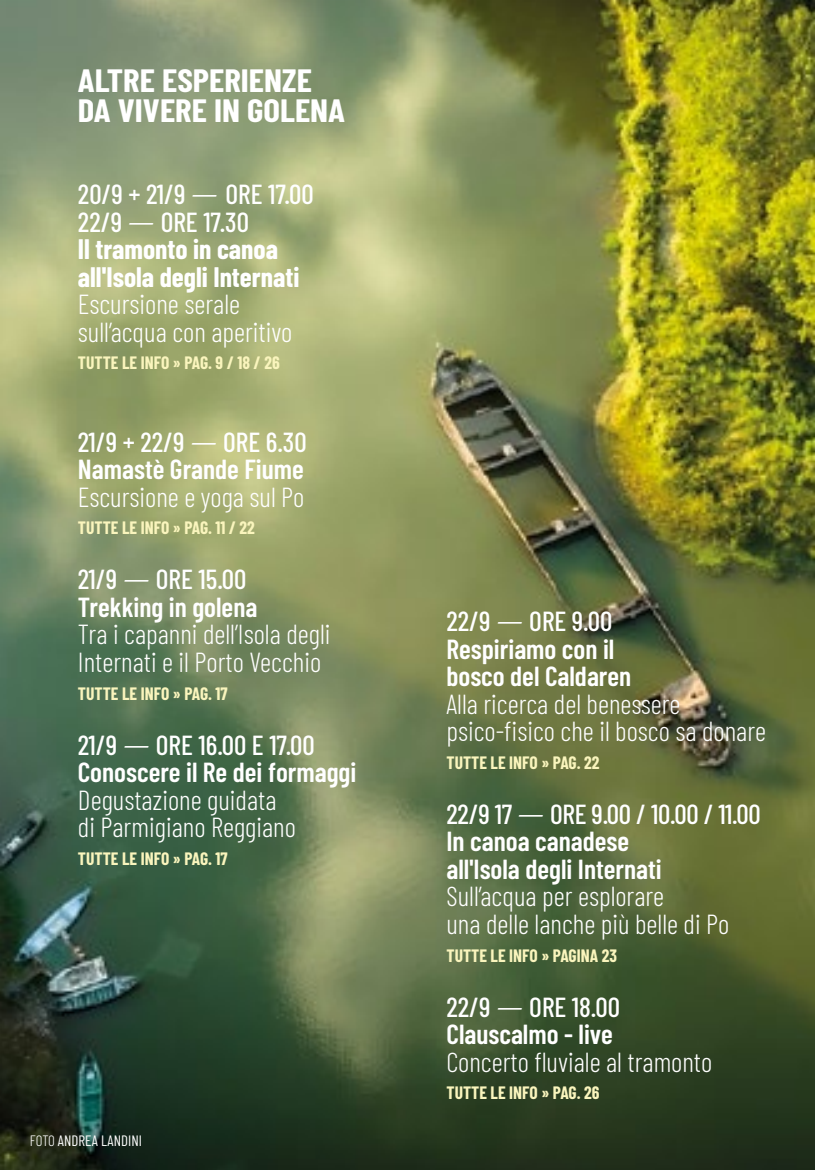
<style>
.page{position:relative;width:815px;height:1170px;background:#fff}
.page>*{position:absolute;margin:0;border:0;box-sizing:border-box;transform-origin:0 0}
.t1{font:700 31.5px/30px "Barlow Condensed";color:#fff;scale:1.11 1}
.t2{font:300 27.5px/27.5px "Barlow Condensed";color:#fff}
.t3{font:600 27.5px/27.5px "Barlow Condensed";color:#fff}
.t4{font:700 27.5px/27.5px "Barlow Condensed";color:#fff}
.t5{font:700 17.5px "Barlow Condensed";color:#faf5bd}
.t6{font:15px "Barlow Condensed";color:#fff}
.s1{font-weight:500}
.s2{font-family:"Playfair Display";font-weight:500;font-style:italic}
.s3{font-weight:300}
</style>
<div class="page">
<img style="left:0;top:0;width:815px;height:1169px">
<p class="t1" style="left:78px;top:64px;width:242px">ALTRE ESPERIENZE<br>DA VIVERE IN GOLENA</p>
<p class="t4" style="left:78px;top:179px;width:237px"><span class="s1">20/9 + 21/9</span> <span class="s2">—</span> <span class="s1">ORE 17.00<br>22/9</span> <span class="s2">—</span> <span class="s1">ORE 17.30<br></span>Il tramonto in canoa all'Isola degli Internati</p>
<p class="t2" style="left:78px;top:288px;width:216px">Escursione serale sull’acqua con aperitivo</p>
<p class="t5" style="left:78px;top:350px;width:203px">TUTTE LE INFO » PAG. 9 / 18 / 26</p>
<p class="t3" style="left:78px;top:426px;width:230px"><span class="s1">21/9 + 22/9</span> <span class="s2">—</span> <span class="s1">ORE 6.30<br></span>Namastè Grande Fiume</p>
<p class="t2" style="left:78px;top:481px;width:228px">Escursione e yoga sul Po</p>
<p class="t5" style="left:78px;top:515px;width:178px">TUTTE LE INFO » PAG. 11 / 22</p>
<p class="t3" style="left:78px;top:564px;width:181px"><span class="s1">21/9</span> <span class="s2">—</span> <span class="s1">ORE 15.00<br></span>Trekking in golena</p>
<p class="t2" style="left:78px;top:618px;width:254px">Tra i capanni dell’Isola degli<br>Internati e il Porto Vecchio</p>
<p class="t5" style="left:78px;top:680px;width:151px">TUTTE LE INFO » PAG. 17</p>
<p class="t3" style="left:78px;top:729px;width:280px"><span class="s1">21/9</span> <span class="s2">—</span> <span class="s1">ORE 16.00 E 17.00<br></span>Conoscere il Re dei formaggi</p>
<p class="t2" style="left:78px;top:783px;width:220px">Degustazione guidata di Parmigiano Reggiano</p>
<p class="t5" style="left:78px;top:845px;width:151px">TUTTE LE INFO » PAG. 17</p>
<p class="t6" style="left:30px;top:1129px;width:114px"><span class="s3">FOTO</span> ANDREA LANDINI</p>
<p class="t3" style="left:446px;top:606px;width:186px"><span class="s1">22/9</span> <span class="s2">—</span> <span class="s1">ORE 9.00<br></span>Respiriamo con il bosco del Caldaren</p>
<p class="t2" style="left:446px;top:688px;width:321px">Alla ricerca del benessere psico-fisico che il bosco sa donare</p>
<p class="t5" style="left:446px;top:750px;width:154px">TUTTE LE INFO » PAG. 22</p>
<p class="t3" style="left:446px;top:798px;width:316px"><span class="s1">22/9 17</span> <span class="s2">—</span> <span class="s1">ORE 9.00 / 10.00 / 11.00<br></span>In canoa canadese<br>all'Isola degli Internati</p>
<p class="t2" style="left:446px;top:880px;width:284px">Sull’acqua per esplorare<br>una delle lanche più belle di Po</p>
<p class="t5" style="left:446px;top:942px;width:172px">TUTTE LE INFO » PAGINA 23</p>
<p class="t3" style="left:446px;top:991px;width:175px"><span class="s1">22/9</span> <span class="s2">—</span> <span class="s1">ORE 18.00<br></span>Clauscalmo - live</p>
<p class="t2" style="left:446px;top:1045px;width:267px">Concerto fluviale al tramonto</p>
<p class="t5" style="left:446px;top:1080px;width:154px">TUTTE LE INFO » PAG. 26</p>
</div>
